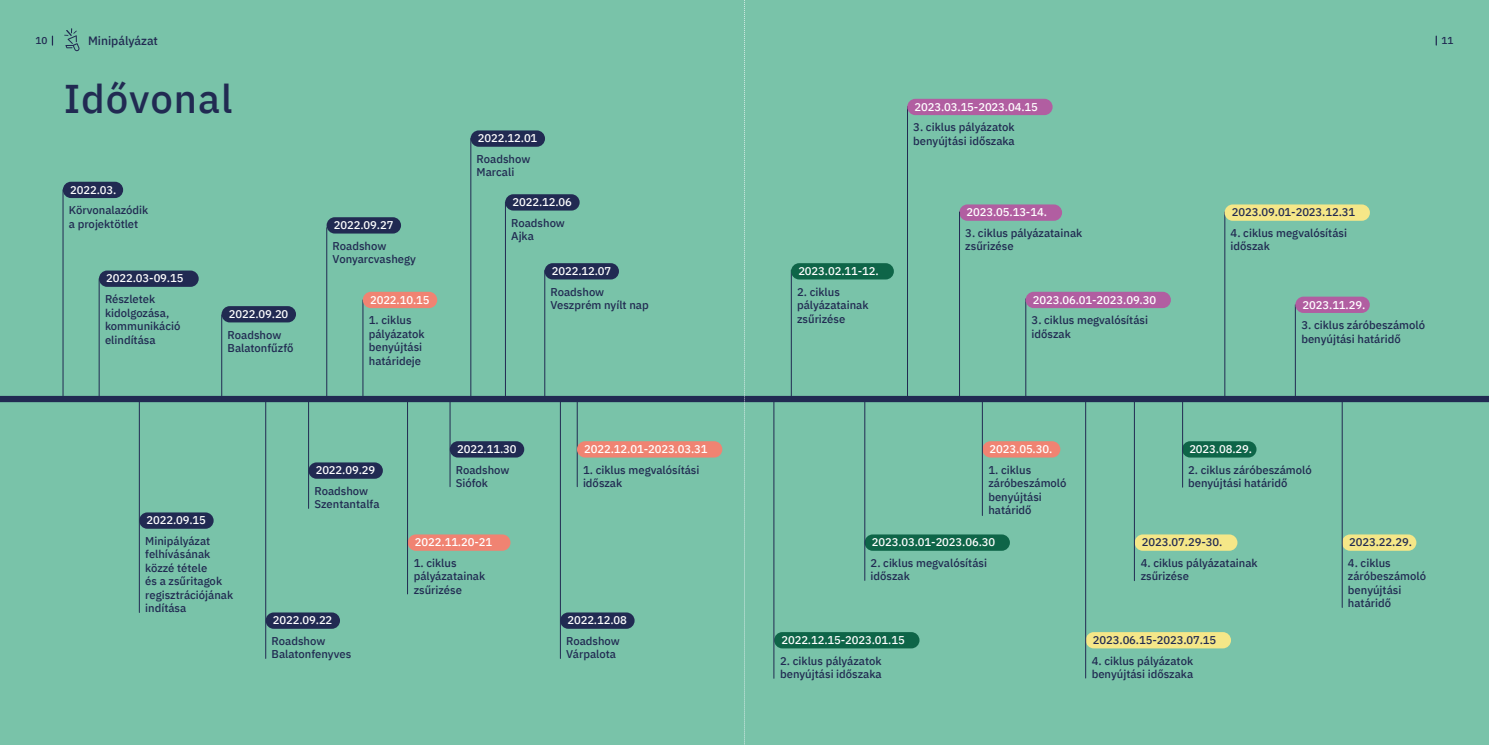
<style>
.page{position:relative;width:1489px;height:745px;background:#fff}
.page>*{position:absolute;margin:0;border:0;box-sizing:border-box;transform-origin:0 0}
.t1{font:500 40px "IBM Plex Sans";letter-spacing:.025em;color:#212a52}
.t2{font:500 12.12px "IBM Plex Sans";color:#212a52}
.t3{font:500 11.25px/13.5px "IBM Plex Sans";color:#212a52}
.t4{font:500 11.25px "IBM Plex Sans";letter-spacing:-.01em;color:#fff}
.t5{font:500 10px "IBM Plex Sans";color:#212a52}
</style>
<div class="page">
<div style="left:0;top:0;width:1488px;height:744px;background:#79c3a9"></div>
<div style="left:0;top:395px;width:1488px;height:7px;background:#212a52"></div>
<div style="left:63px;top:182px;width:60px;height:16px;background:#212a52;border-radius:8px"></div>
<div style="left:99px;top:270px;width:100px;height:17px;background:#212a52;border-radius:8px"></div>
<div style="left:139px;top:512px;width:75px;height:16px;background:#212a52;border-radius:8px"></div>
<div style="left:221px;top:306px;width:75px;height:16px;background:#212a52;border-radius:8px"></div>
<div style="left:450px;top:441px;width:74px;height:16px;background:#212a52;border-radius:8px"></div>
<div style="left:470px;top:130px;width:75px;height:17px;background:#212a52;border-radius:8px"></div>
<div style="left:505px;top:194px;width:74px;height:16px;background:#212a52;border-radius:8px"></div>
<div style="left:544px;top:263px;width:75px;height:16px;background:#212a52;border-radius:8px"></div>
<div style="left:560px;top:612px;width:74px;height:16px;background:#212a52;border-radius:8px"></div>
<div style="left:982px;top:441px;width:78px;height:16px;background:#f08372;border-radius:8px"></div>
<div style="left:1085px;top:631px;width:145px;height:17px;background:#f5e788;border-radius:8px"></div>
<div style="left:1134px;top:534px;width:103px;height:16px;background:#f5e788;border-radius:8px"></div>
<div style="left:1341px;top:534px;width:75px;height:16px;background:#f5e788;border-radius:8px"></div>
<div style="left:774px;top:631px;width:145px;height:17px;background:#0e6548;border-radius:8px"></div>
<div style="left:864px;top:534px;width:145px;height:16px;background:#0e6548;border-radius:8px"></div>
<div style="left:1181px;top:441px;width:75px;height:16px;background:#0e6548;border-radius:8px"></div>
<div style="left:959px;top:204px;width:103px;height:17px;background:#b15ea1;border-radius:8px"></div>
<div style="left:265px;top:612px;width:75px;height:16px;background:#212a52;border-radius:8px"></div>
<div style="left:326px;top:217px;width:75px;height:16px;background:#212a52;border-radius:8px"></div>
<div style="left:308px;top:462px;width:75px;height:16px;background:#212a52;border-radius:8px"></div>
<div style="left:407px;top:534px;width:103px;height:16px;background:#f08372;border-radius:8px"></div>
<hr style="left:63px;top:190px;width:1px;height:209px;background:#212a52">
<hr style="left:326px;top:227px;width:1px;height:172px;background:#212a52">
<hr style="left:99px;top:278px;width:1px;height:121px;background:#212a52">
<hr style="left:139px;top:399px;width:1px;height:213px;background:#212a52">
<hr style="left:308px;top:399px;width:1px;height:109px;background:#212a52">
<hr style="left:791px;top:270px;width:1px;height:129px;background:#212a52">
<hr style="left:982px;top:399px;width:1px;height:116px;background:#212a52">
<hr style="left:1182px;top:399px;width:1px;height:88px;background:#212a52">
<hr style="left:450px;top:399px;width:1px;height:87px;background:#212a52">
<hr style="left:773px;top:399px;width:1px;height:279px;background:#212a52">
<hr style="left:1134px;top:399px;width:1px;height:181px;background:#212a52">
<hr style="left:1341px;top:399px;width:1px;height:208px;background:#212a52">
<hr style="left:864px;top:399px;width:1px;height:181px;background:#212a52">
<hr style="left:1085px;top:399px;width:1px;height:278px;background:#212a52">
<hr style="left:505px;top:202px;width:1px;height:195px;background:#212a52">
<hr style="left:907px;top:106px;width:1px;height:291px;background:#212a52">
<hr style="left:959px;top:212px;width:1px;height:185px;background:#212a52">
<hr style="left:1224px;top:212px;width:1px;height:185px;background:#212a52">
<hr style="left:221px;top:315px;width:1px;height:84px;background:#212a52">
<hr style="left:362px;top:300px;width:1px;height:99px;background:#212a52">
<hr style="left:470px;top:138px;width:1px;height:261px;background:#212a52">
<hr style="left:544px;top:270px;width:1px;height:129px;background:#212a52">
<hr style="left:577px;top:398px;width:1px;height:88px;background:#212a52">
<hr style="left:1025px;top:299px;width:1px;height:100px;background:#212a52">
<hr style="left:1294px;top:304px;width:1px;height:95px;background:#212a52">
<hr style="left:265px;top:398px;width:1px;height:260px;background:#212a52">
<hr style="left:407px;top:398px;width:1px;height:195px;background:#212a52">
<hr style="left:560px;top:398px;width:1px;height:260px;background:#212a52">
<div style="left:363px;top:291px;width:74px;height:17px;background:#f08372;border-radius:8px"></div>
<div style="left:577px;top:441px;width:145px;height:16px;background:#f08372;border-radius:8px"></div>
<div style="left:907px;top:99px;width:145px;height:16px;background:#b15ea1;border-radius:8px"></div>
<div style="left:1025px;top:291px;width:145px;height:17px;background:#b15ea1;border-radius:8px"></div>
<div style="left:1224px;top:204px;width:145px;height:17px;background:#f5e788;border-radius:8px"></div>
<div style="left:1295px;top:296px;width:74px;height:17px;background:#b15ea1;border-radius:8px"></div>
<div style="left:791px;top:263px;width:102px;height:16px;background:#0e6548;border-radius:8px"></div>
<svg style="left:744px;top:0;width:1px;height:745px"></svg>
<svg style="left:64px;top:28px;width:16px;height:23px"></svg>
<p class="t5" style="left:35px;top:33px;width:13px">10</p>
<p class="t2" style="left:88px;top:31px;width:71px">Minipályázat</p>
<p class="t5" style="left:1441px;top:33px;width:14px">11</p>
<h1 class="t1" style="left:64px;top:68px;width:170px">Idővonal</h1>
<p class="t4" style="left:70px;top:181px;width:48px">2022.03.</p>
<p class="t3" style="left:69px;top:202px;width:81px">Körvonalazódik a projektötlet</p>
<p class="t4" style="left:106px;top:269px;width:79px">2022.03-09.15</p>
<p class="t3" style="left:105px;top:291px;width:77px">Részletek kidolgozása, kommunikáció elindítása</p>
<p class="t4" style="left:229px;top:305px;width:61px">2022.09.20</p>
<p class="t3" style="left:227px;top:327px;width:67px">Roadshow<br>Balatonfűzfő</p>
<p class="t4" style="left:334px;top:216px;width:61px">2022.09.27</p>
<p class="t3" style="left:332px;top:238px;width:85px">Roadshow<br>Vonyarcvashegy</p>
<p class="t4" style="left:370px;top:291px;width:61px">2022.10.15</p>
<p class="t3" style="left:369px;top:312px;width:57px">1. ciklus pályázatok benyújtási határideje</p>
<p class="t4" style="left:478px;top:129px;width:61px">2022.12.01</p>
<p class="t3" style="left:476px;top:151px;width:55px">Roadshow<br>Marcali</p>
<p class="t4" style="left:512px;top:193px;width:61px">2022.12.06</p>
<p class="t3" style="left:511px;top:215px;width:55px">Roadshow<br>Ajka</p>
<p class="t4" style="left:552px;top:262px;width:61px">2022.12.07</p>
<p class="t3" style="left:550px;top:284px;width:100px">Roadshow<br>Veszprém nyílt nap</p>
<p class="t4" style="left:146px;top:511px;width:61px">2022.09.15</p>
<p class="t3" style="left:145px;top:533px;width:90px">Minipályázat felhívásának közzé tétele<br>és a zsűritagok regisztrációjának indítása</p>
<p class="t4" style="left:316px;top:461px;width:61px">2022.09.29</p>
<p class="t3" style="left:314px;top:483px;width:67px">Roadshow<br>Szentantalfa</p>
<p class="t4" style="left:457px;top:440px;width:61px">2022.11.30</p>
<p class="t3" style="left:456px;top:461px;width:55px">Roadshow<br>Siófok</p>
<p class="t4" style="left:415px;top:533px;width:79px">2022.11.20-21</p>
<p class="t3" style="left:414px;top:555px;width:73px">1. ciklus pályázatainak zsűrizése</p>
<p class="t4" style="left:584px;top:440px;width:125px">2022.12.01-2023.03.31</p>
<p class="t3" style="left:583px;top:461px;width:118px">1. ciklus megvalósítási időszak</p>
<p class="t4" style="left:273px;top:611px;width:61px">2022.09.22</p>
<p class="t3" style="left:271px;top:632px;width:81px">Roadshow<br>Balatonfenyves</p>
<p class="t4" style="left:567px;top:611px;width:61px">2022.12.08</p>
<p class="t3" style="left:566px;top:632px;width:55px">Roadshow<br>Várpalota</p>
<p class="t4" style="left:798px;top:262px;width:82px">2023.02.11-12.</p>
<p class="t3" style="left:797px;top:284px;width:73px">2. ciklus pályázatainak zsűrizése</p>
<p class="t4" style="left:914px;top:98px;width:125px">2023.03.15-2023.04.15</p>
<p class="t3" style="left:913px;top:119px;width:103px">3. ciklus pályázatok benyújtási időszaka</p>
<p class="t4" style="left:966px;top:203px;width:82px">2023.05.13-14.</p>
<p class="t3" style="left:965px;top:225px;width:118px">3. ciklus pályázatainak zsűrizése</p>
<p class="t4" style="left:1032px;top:291px;width:125px">2023.06.01-2023.09.30</p>
<p class="t3" style="left:1031px;top:312px;width:118px">3. ciklus megvalósítási időszak</p>
<p class="t3" style="left:1231px;top:204px;width:125px">2023.09.01-2023.12.31</p>
<p class="t3" style="left:1230px;top:225px;width:118px">4. ciklus megvalósítási időszak</p>
<p class="t4" style="left:1302px;top:295px;width:64px">2023.11.29.</p>
<p class="t3" style="left:1301px;top:317px;width:125px">3. ciklus záróbeszámoló benyújtási határidő</p>
<p class="t4" style="left:989px;top:440px;width:64px">2023.05.30.</p>
<p class="t3" style="left:988px;top:461px;width:80px">1. ciklus záróbeszámoló benyújtási határidő</p>
<p class="t4" style="left:1189px;top:440px;width:64px">2023.08.29.</p>
<p class="t3" style="left:1187px;top:461px;width:125px">2. ciklus záróbeszámoló benyújtási határidő</p>
<p class="t4" style="left:871px;top:533px;width:125px">2023.03.01-2023.06.30</p>
<p class="t3" style="left:870px;top:555px;width:118px">2. ciklus megvalósítási időszak</p>
<p class="t4" style="left:781px;top:631px;width:125px">2022.12.15-2023.01.15</p>
<p class="t3" style="left:780px;top:652px;width:103px">2. ciklus pályázatok benyújtási időszaka</p>
<p class="t3" style="left:1141px;top:534px;width:82px">2023.07.29-30.</p>
<p class="t3" style="left:1140px;top:555px;width:118px">4. ciklus pályázatainak zsűrizése</p>
<p class="t3" style="left:1092px;top:632px;width:125px">2023.06.15-2023.07.15</p>
<p class="t3" style="left:1091px;top:652px;width:103px">4. ciklus pályázatok benyújtási időszaka</p>
<p class="t3" style="left:1349px;top:534px;width:64px">2023.22.29.</p>
<p class="t3" style="left:1347px;top:555px;width:80px">4. ciklus záróbeszámoló benyújtási határidő</p>
</div>
